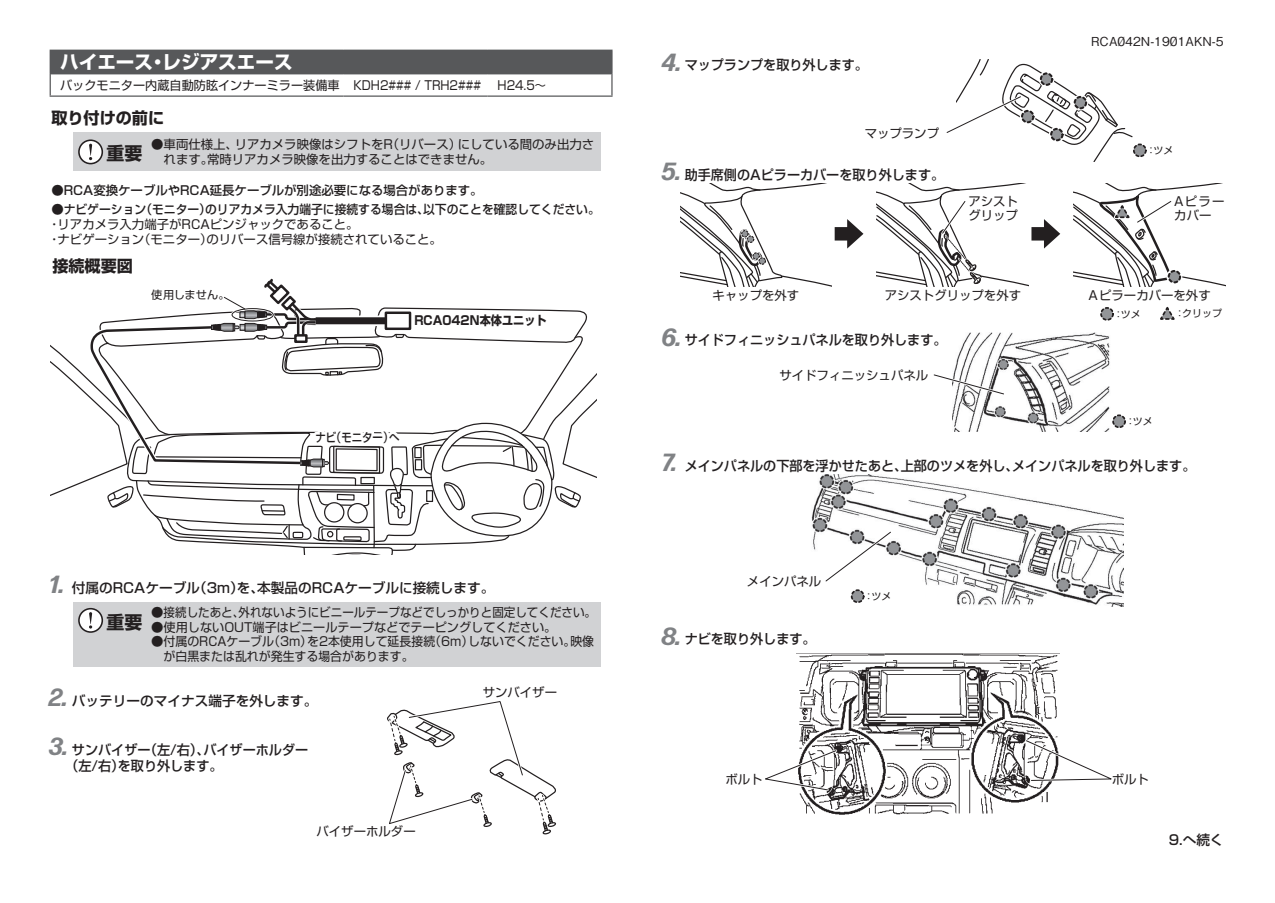
<style>
.page{position:relative;width:1275px;height:903px;background:#fff}
.page>*{position:absolute;margin:0;border:0;box-sizing:border-box;transform-origin:0 0}
.t1{font:italic 700 24.85px "Forma DJR Deck";color:#808285}
.t2{font:700 18.55px "Shin Go Pro";color:#fff}
.t3{font:700 17.85px "Shin Go Pro";color:#231f20}
.t4{font:700 16.1px "Shin Go Pro";color:#231f20}
.t5{font:500 13.65px/16.1px "Shin Go Pro";color:#231f20;scale:.96 1}
.t6{font:500 13.65px "Shin Go Pro";color:#231f20}
.t7{font:12.42px/13.7px "Shin Go Pro";color:#231f20}
.t8{font:500 12.42px/18.9px "Shin Go Pro";color:#231f20}
.t9{font:12.42px "Shin Go Pro";color:#231f20;scale:.93 1}
.t10{font:12.42px "Shin Go Pro";color:#231f20;scale:.96 1}
.t11{font:500 12.42px "Shin Go Pro";color:#231f20;scale:.95 1}
.t12{font:12.42px "Shin Go Pro";color:#231f20;scale:.9 1}
.t13{font:500 12.42px "Gothic BBB Pro";color:#231f20}
.t14{font:700 12.42px "Shin Go Pro";color:#231f20;scale:.9 1}
.t15{font:500 12.25px "Shin Go Pro";color:#231f20;scale:.85 1}
.t16{font:11.2px "Shin Go Pro";letter-spacing:.005em;color:#231f20}
.t17{font:9.97px "Shin Go Pro";color:#231f20}
</style>
<div class="page">
<img style="left:811px;top:474px;width:312px;height:132px">
<svg style="left:680px;top:184px;width:183px;height:102px"></svg>
<div style="left:746px;top:574px;width:76px;height:14px;background:#fff"></div>
<div style="left:50px;top:50px;width:562px;height:24px;background:#57585a"></div>
<hr style="left:488px;top:50px;width:125px;height:1px;background:#57585a">
<hr style="left:611px;top:51px;width:2px;height:23px;background:#57585a">
<svg style="left:50px;top:74px;width:1px;height:21px"></svg>
<hr style="left:611px;top:74px;width:2px;height:21px;background:#57585a">
<hr style="left:50px;top:95px;width:293px;height:2px;background:#57585a">
<hr style="left:488px;top:95px;width:125px;height:2px;background:#57585a">
<hr style="left:343px;top:95px;width:145px;height:2px;background:#57585a">
<div style="left:1134px;top:144px;width:12px;height:12px;background:#939598;border-radius:50%"></div>
<div style="left:1133px;top:144px;width:14px;height:13px;border:2px dashed #231f20;border-radius:50%"></div>
<div style="left:1101px;top:308px;width:12px;height:12px;background:#939598;border-radius:50%"></div>
<div style="left:1100px;top:307px;width:14px;height:14px;border:2px dashed #231f20;border-radius:50%"></div>
<div style="left:1113px;top:415px;width:12px;height:12px;background:#939598;border-radius:50%"></div>
<div style="left:1112px;top:414px;width:14px;height:14px;border:2px dashed #231f20;border-radius:50%"></div>
<div style="left:850px;top:589px;width:46px;height:15px;background:#fff"></div>
<div style="left:852px;top:590px;width:12px;height:12px;background:#939598;border-radius:50%"></div>
<div style="left:851px;top:589px;width:13px;height:14px;border:2px dashed #231f20;border-radius:50%"></div>
<svg style="left:1160px;top:307px;width:15px;height:13px"></svg>
<img style="left:797px;top:653px;width:263px;height:162px">
<img style="left:952px;top:333px;width:158px;height:99px">
<svg style="left:946px;top:59px;width:186px;height:103px"></svg>
<svg style="left:877px;top:184px;width:183px;height:102px"></svg>
<svg style="left:1074px;top:184px;width:151px;height:102px"></svg>
<svg style="left:387px;top:701px;width:169px;height:134px"></svg>
<svg style="left:933px;top:372px;width:74px;height:25px"></svg>
<svg style="left:822px;top:529px;width:72px;height:55px"></svg>
<svg style="left:765px;top:747px;width:74px;height:46px"></svg>
<svg style="left:1023px;top:737px;width:89px;height:46px"></svg>
<div style="left:73px;top:602px;width:527px;height:64px;background:#d1d2d4"></div>
<div style="left:73px;top:133px;width:527px;height:38px;background:#d1d2d4"></div>
<svg style="left:51px;top:278px;width:545px;height:277px"></svg>
<h2 class="t2" style="left:162px;top:47px;width:132px">レジアスエース</h2>
<h2 class="t2" style="left:60px;top:47px;width:95px">ハイエース</h2>
<h2 class="t2" style="left:149px;top:47px;width:20px">・</h2>
<p class="t7" style="left:60px;top:77px;width:281px">バックモニター内蔵自動防眩インナーミラー装備車</p>
<p class="t4" style="left:51px;top:105px;width:114px">取り付けの前に</p>
<p class="t12" style="left:353px;top:75px;width:143px">KDH2### / TRH2###</p>
<p class="t12" style="left:498px;top:75px;width:54px">H24.5~</p>
<p class="t7" style="left:387px;top:136px;width:76px">（リバース）</p>
<p class="t7" style="left:151px;top:136px;width:88px">●車両仕様上、</p>
<p class="t7" style="left:235px;top:136px;width:160px">リアカメラ映像はシフトをR</p>
<p class="t7" style="left:458px;top:136px;width:138px">にしている間のみ出力さ</p>
<h3 class="t3" style="left:107px;top:140px;width:37px">重要</h3>
<p class="t7" style="left:207px;top:151px;width:287px">常時リアカメラ映像を出力することはできません。</p>
<p class="t7" style="left:164px;top:151px;width:51px">れます。</p>
<p class="t8" style="left:423px;top:180px;width:178px;text-indent:-372px">●RCA変換ケーブルやRCA延長ケーブルが別途必要になる場合があります。<br>以下のことを確認してください。</p>
<p class="t8" style="left:51px;top:199px;width:96px">●ナビゲーション</p>
<p class="t7" style="left:58px;top:216px;width:303px">リアカメラ入力端子がRCAピンジャックであること。</p>
<p class="t11" style="left:140px;top:199px;width:76px">（モニター）</p>
<p class="t11" style="left:205px;top:199px;width:237px">のリアカメラ入力端子に接続する場合は、</p>
<p class="t7" style="left:48px;top:216px;width:14px">・</p>
<p class="t7" style="left:58px;top:231px;width:88px">ナビゲーション</p>
<p class="t7" style="left:206px;top:231px;width:237px">のリバース信号線が接続されていること。</p>
<p class="t7" style="left:138px;top:231px;width:76px">（モニター）</p>
<p class="t7" style="left:48px;top:231px;width:14px">・</p>
<p class="t4" style="left:52px;top:253px;width:82px">接続概要図</p>
<p class="t16" style="left:151px;top:286px;width:80px">使用しません。</p>
<p class="t14" style="left:415px;top:311px;width:148px">RCA042N本体ユニット</p>
<p class="t15" style="left:316px;top:427px;width:26px">ナビ</p>
<p class="t15" style="left:331px;top:427px;width:82px">（モニターへ）</p>
<h1 class="t1" style="left:50px;top:568px;width:16px">1.</h1>
<p class="t6" style="left:72px;top:576px;width:130px">付属のRCAケーブル</p>
<p class="t6" style="left:257px;top:576px;width:239px">本製品のRCAケーブルに接続します。</p>
<p class="t6" style="left:193px;top:576px;width:72px">（3m を）、</p>
<p class="t9" style="left:239px;top:602px;width:386px">外れないようにビニールテープなどでしっかりと固定してください。</p>
<p class="t7" style="left:151px;top:604px;width:95px">●接続したあと、</p>
<h3 class="t3" style="left:107px;top:608px;width:37px">重要</h3>
<p class="t7" style="left:151px;top:618px;width:407px">●使用しないOUT端子はビニールテープなどでテーピングしてください。</p>
<p class="t7" style="left:164px;top:633px;width:252px;line-height:14.9px;text-indent:-12px">●付属のRCAケーブル<br>が白黒または乱れが発生する場合があります。</p>
<p class="t10" style="left:268px;top:631px;width:176px">（3m を） 2本使用して延長接続</p>
<p class="t10" style="left:429px;top:631px;width:47px">（6m）</p>
<p class="t10" style="left:570px;top:631px;width:26px">映像</p>
<p class="t10" style="left:468px;top:631px;width:113px">しないでください。</p>
<h1 class="t1" style="left:50px;top:682px;width:20px">2.</h1>
<p class="t6" style="left:72px;top:689px;width:247px">バッテリーのマイナス端子を外します。</p>
<h1 class="t1" style="left:50px;top:731px;width:20px">3.</h1>
<p class="t5" style="left:118px;top:740px;width:111px;text-indent:-46px">サンバイザー<br>を取り外します。</p>
<p class="t5" style="left:203px;top:740px;width:111px">バイザーホルダー</p>
<p class="t5" style="left:144px;top:740px;width:70px">（左右/ ）、</p>
<p class="t5" style="left:65px;top:756px;width:63px">（左右/ ）</p>
<p class="t7" style="left:316px;top:822px;width:101px">バイザーホルダー</p>
<p class="t7" style="left:483px;top:684px;width:76px">サンバイザー</p>
<h1 class="t1" style="left:662px;top:46px;width:21px">4.</h1>
<p class="t5" style="left:685px;top:55px;width:192px">マップランプを取り外します。</p>
<p class="t7" style="left:865px;top:125px;width:76px">マップランプ</p>
<h1 class="t1" style="left:662px;top:156px;width:21px">5.</h1>
<p class="t5" style="left:685px;top:165px;width:272px">助手席側のAピラーカバーを取り外します。</p>
<p class="t13" style="left:1091px;top:32px;width:134px">RCA042N-1901AKN-5</p>
<p class="t17" style="left:1153px;top:142px;width:21px">ツメ</p>
<p class="t17" style="left:1146px;top:142px;width:11px">：</p>
<p class="t7" style="left:968px;top:193px;width:51px">アシストグリップ</p>
<p class="t7" style="left:1174px;top:193px;width:52px">Aピラーカバー</p>
<p class="t7" style="left:712px;top:287px;width:88px">キャップを外す</p>
<p class="t7" style="left:885px;top:287px;width:138px">アシストグリップを外す</p>
<h1 class="t1" style="left:662px;top:321px;width:21px">6.</h1>
<p class="t5" style="left:685px;top:330px;width:274px">サイドフィニッシュパネルを取り外します。</p>
<p class="t7" style="left:779px;top:367px;width:150px">サイドフィニッシュパネル</p>
<p class="t7" style="left:1088px;top:287px;width:124px">Aピラーカバーを外す</p>
<p class="t17" style="left:1121px;top:306px;width:21px">ツメ</p>
<p class="t17" style="left:1113px;top:306px;width:11px">：</p>
<p class="t17" style="left:1182px;top:305px;width:41px">クリップ</p>
<p class="t17" style="left:1175px;top:305px;width:11px">：</p>
<p class="t17" style="left:1133px;top:413px;width:21px">ツメ</p>
<p class="t17" style="left:1125px;top:413px;width:11px">：</p>
<h1 class="t1" style="left:662px;top:447px;width:17px">7.</h1>
<p class="t5" style="left:685px;top:456px;width:233px">メインパネルの下部を浮かせたあと、</p>
<p class="t5" style="left:1012px;top:456px;width:192px">メインパネルを取り外します。</p>
<p class="t5" style="left:901px;top:456px;width:124px">上部のツメを外し、</p>
<p class="t7" style="left:747px;top:573px;width:76px">メインパネル</p>
<p class="t17" style="left:871px;top:588px;width:21px">ツメ</p>
<p class="t17" style="left:864px;top:588px;width:11px">：</p>
<h1 class="t1" style="left:662px;top:620px;width:21px">8.</h1>
<p class="t5" style="left:685px;top:629px;width:138px">ナビを取り外します。</p>
<p class="t7" style="left:725px;top:770px;width:39px">ボルト</p>
<p class="t7" style="left:1112px;top:770px;width:39px">ボルト</p>
<p class="t6" style="left:1169px;top:828px;width:56px">9.へ続く</p>
</div>
